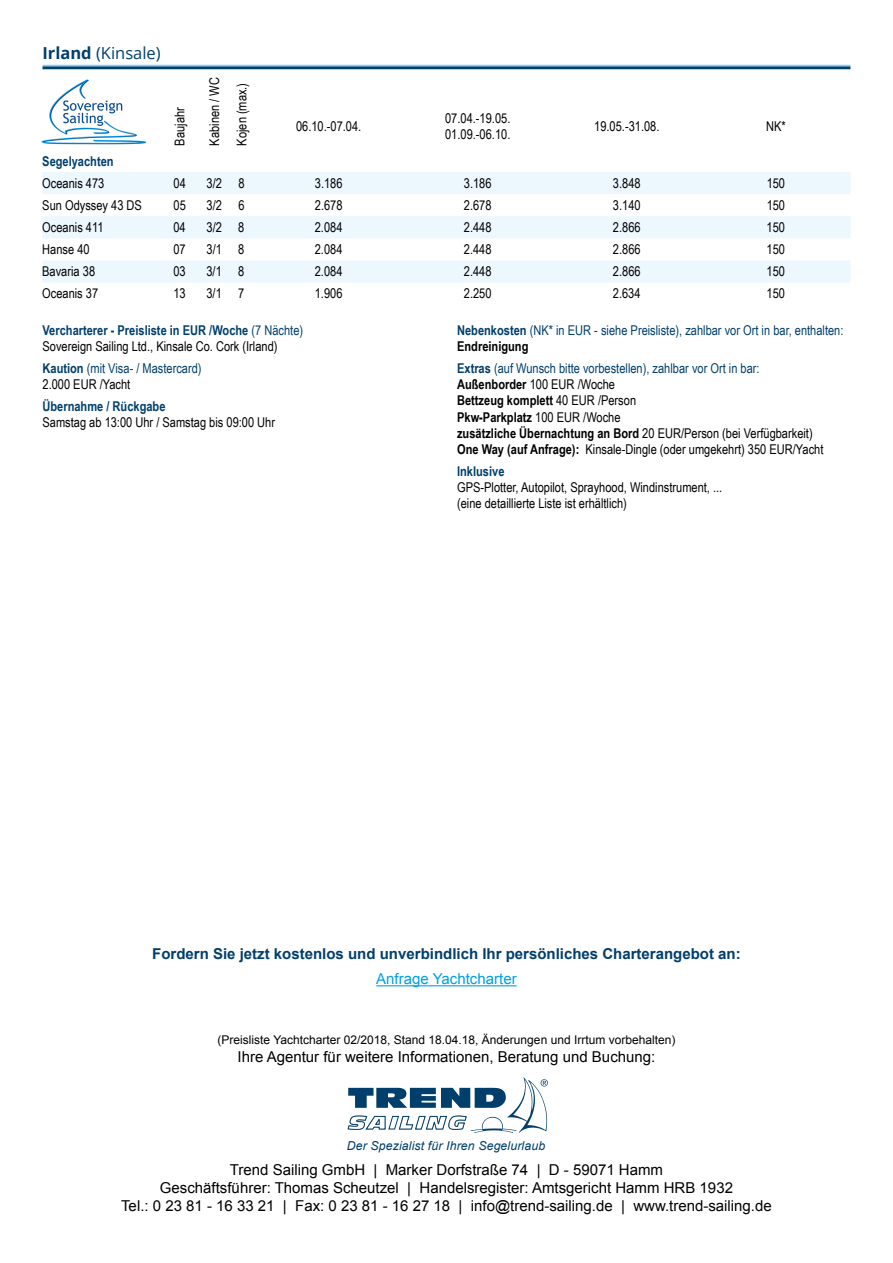
<style>
.page{position:relative;width:893px;height:1263px;background:#fff}
.page>*{position:absolute;margin:0;border:0;box-sizing:border-box;transform-origin:0 0}
.t1{font:16.5px "Open Sans";color:#003f6b}
.t2{font:15px/18px "Arial";color:#000;text-align:center}
.t3{font:700 15px "Arial";color:#003f6b}
.t4{font:15px "Arial";color:#009fe3}
.t5{font:13.5px/16.2px "Arial Narrow";color:#000}
.t6{font:13.5px/16.2px "Arial Narrow";color:#003f6b}
.t7{font:700 13.5px "Arial Narrow";color:#003f6b}
.t8{font:italic 12.3px "Arial";letter-spacing:.01em;color:#003f6b}
.t9{font:12px "Arial";color:#000}
.s1{font-weight:700}
.s2{font-weight:700;color:#003f6b}
.s3{color:#003f6b}
.s4{color:#000}
.s5{font-weight:700;color:#000}
</style>
<div class="page">
<svg style="left:42px;top:172px;width:808px;height:111px;fill:#ecf7fe"></svg>
<img style="left:42px;top:79px;width:104px;height:66px">
<hr style="left:43px;top:66px;width:807px;height:3px;background:#003f6b">
<hr style="left:43px;top:65px;width:807px;height:1px;background:#83d0f5">
<hr style="left:376px;top:985px;width:141px;height:1px;background:#009fe3">
<svg style="left:347px;top:1077px;width:201px;height:56px"></svg>
<p class="t1" style="left:43px;top:42px;width:120px"><span class="s1">Irland</span> (Kinsale)</p>
<p class="t5" style="left:171px;top:146px;width:40px;rotate:-90deg">Baujahr</p>
<p class="t5" style="left:200px;top:146px;width:70px;line-height:27.2px;rotate:-90deg">Kabinen / WC<br>Kojen (max.)</p>
<p class="t5" style="left:296px;top:117px;width:67px">06.10.-07.04.</p>
<p class="t5" style="left:445px;top:109px;width:67px">07.04.-19.05.<br>01.09.-06.10.</p>
<p class="t5" style="left:594px;top:117px;width:67px">19.05.-31.08.</p>
<p class="t5" style="left:766px;top:117px;width:21px">NK*</p>
<p class="t7" style="left:42px;top:151px;width:73px">Segelyachten</p>
<p class="t5" style="left:42px;top:174px;width:64px">Oceanis 473</p>
<p class="t5" style="left:174px;top:174px;width:14px">04</p>
<p class="t5" style="left:207px;top:174px;width:39px">3/2 8</p>
<p class="t5" style="left:315px;top:174px;width:29px">3.186</p>
<p class="t5" style="left:464px;top:174px;width:29px">3.186</p>
<p class="t5" style="left:613px;top:174px;width:29px">3.848</p>
<p class="t5" style="left:767px;top:174px;width:20px">150</p>
<p class="t5" style="left:42px;top:197px;width:101px">Sun Odyssey 43 DS</p>
<p class="t5" style="left:174px;top:197px;width:14px">05</p>
<p class="t5" style="left:207px;top:197px;width:39px">3/2 6</p>
<p class="t5" style="left:315px;top:197px;width:29px">2.678</p>
<p class="t5" style="left:464px;top:197px;width:29px">2.678</p>
<p class="t5" style="left:613px;top:197px;width:29px">3.140</p>
<p class="t5" style="left:767px;top:197px;width:20px">150</p>
<p class="t5" style="left:42px;top:219px;width:63px">Oceanis 411</p>
<p class="t5" style="left:173px;top:219px;width:14px">04</p>
<p class="t5" style="left:207px;top:219px;width:39px">3/2 8</p>
<p class="t5" style="left:315px;top:219px;width:29px">2.084</p>
<p class="t5" style="left:464px;top:219px;width:29px">2.448</p>
<p class="t5" style="left:613px;top:219px;width:29px">2.866</p>
<p class="t5" style="left:767px;top:219px;width:20px">150</p>
<p class="t5" style="left:42px;top:241px;width:49px">Hanse 40</p>
<p class="t5" style="left:173px;top:241px;width:14px">07</p>
<p class="t5" style="left:206px;top:241px;width:39px">3/1 8</p>
<p class="t5" style="left:315px;top:241px;width:29px">2.084</p>
<p class="t5" style="left:464px;top:241px;width:29px">2.448</p>
<p class="t5" style="left:613px;top:241px;width:29px">2.866</p>
<p class="t5" style="left:767px;top:241px;width:20px">150</p>
<p class="t5" style="left:42px;top:263px;width:54px">Bavaria 38</p>
<p class="t5" style="left:173px;top:263px;width:14px">03</p>
<p class="t5" style="left:206px;top:263px;width:39px">3/1 8</p>
<p class="t5" style="left:315px;top:263px;width:29px">2.084</p>
<p class="t5" style="left:464px;top:263px;width:29px">2.448</p>
<p class="t5" style="left:613px;top:263px;width:29px">2.866</p>
<p class="t5" style="left:767px;top:263px;width:20px">150</p>
<p class="t5" style="left:42px;top:285px;width:57px">Oceanis 37</p>
<p class="t5" style="left:173px;top:285px;width:14px">13</p>
<p class="t5" style="left:206px;top:285px;width:39px">3/1 7</p>
<p class="t5" style="left:315px;top:285px;width:29px">1.906</p>
<p class="t5" style="left:464px;top:285px;width:29px">2.250</p>
<p class="t5" style="left:613px;top:285px;width:29px">2.634</p>
<p class="t5" style="left:767px;top:285px;width:20px">150</p>
<p class="t5" style="left:43px;top:322px;width:262px"><span class="s2">Vercharterer - Preisliste in EUR /Woche</span> <span class="s3">(7 Nächte)<br></span>Sovereign Sailing Ltd., Kinsale Co. Cork (Irland)</p>
<p class="t6" style="left:43px;top:360px;width:161px"><span class="s1">Kaution</span> (mit Visa- / Mastercard)<br><span class="s4">2.000 EUR /Yacht</span></p>
<p class="t7" style="left:43px;top:396px;width:125px">Übernahme / Rückgabe</p>
<p class="t5" style="left:43px;top:414px;width:234px">Samstag ab 13:00 Uhr / Samstag bis 09:00 Uhr</p>
<p class="t6" style="left:457px;top:322px;width:388px"><span class="s1">Nebenkosten</span> (NK* in EUR - siehe Preisliste), zahlbar vor Ort in bar, enthalten:<br><span class="s5">Endreinigung</span></p>
<p class="t5" style="left:457px;top:360px;width:368px"><span class="s2">Extras</span> <span class="s3">(auf Wunsch bitte vorbestellen), zahlbar vor Ort in bar:<br></span><span class="s1">Außenborder</span> 100 EUR /Woche<br><span class="s1">Bettzeug komplett</span> 40 EUR /Person<br><span class="s1">Pkw-Parkplatz</span> 100 EUR /Woche<br><span class="s1">zusätzliche Übernachtung an Bord</span> 20 EUR/Person (bei Verfügbarkeit)<br><span class="s1">One Way (auf Anfrage):</span> Kinsale-Dingle (oder umgekehrt) 350 EUR/Yacht</p>
<p class="t7" style="left:457px;top:461px;width:49px">Inklusive</p>
<p class="t5" style="left:457px;top:478px;width:267px">GPS-Plotter, Autopilot, Sprayhood, Windinstrument, ... (eine detaillierte Liste ist erhältlich)</p>
<p class="t3" style="left:152px;top:944px;width:590px">Fordern Sie jetzt kostenlos und unverbindlich Ihr persönliches Charterangebot an:</p>
<p class="t4" style="left:376px;top:969px;width:142px">Anfrage Yachtcharter</p>
<p class="t9" style="left:218px;top:1032px;width:459px">(Preisliste Yachtcharter 02/2018, Stand 18.04.18, Änderungen und Irrtum vorbehalten)</p>
<p class="t2" style="left:238px;top:1048px;width:419px">Ihre Agentur für weitere Informationen, Beratung und Buchung:</p>
<p class="t8" style="left:347px;top:1137px;width:200px">Der Spezialist für Ihren Segelurlaub</p>
<p class="t2" style="left:121px;top:1160px;width:652px">Trend Sailing GmbH | Marker Dorfstraße 74 | D - 59071 Hamm<br>Geschäftsführer: Thomas Scheutzel | Handelsregister: Amtsgericht Hamm HRB 1932<br>Tel.: 0 23 81 - 16 33 21 | Fax: 0 23 81 - 16 27 18 | info@trend-sailing.de | www.trend-sailing.de</p>
</div>
